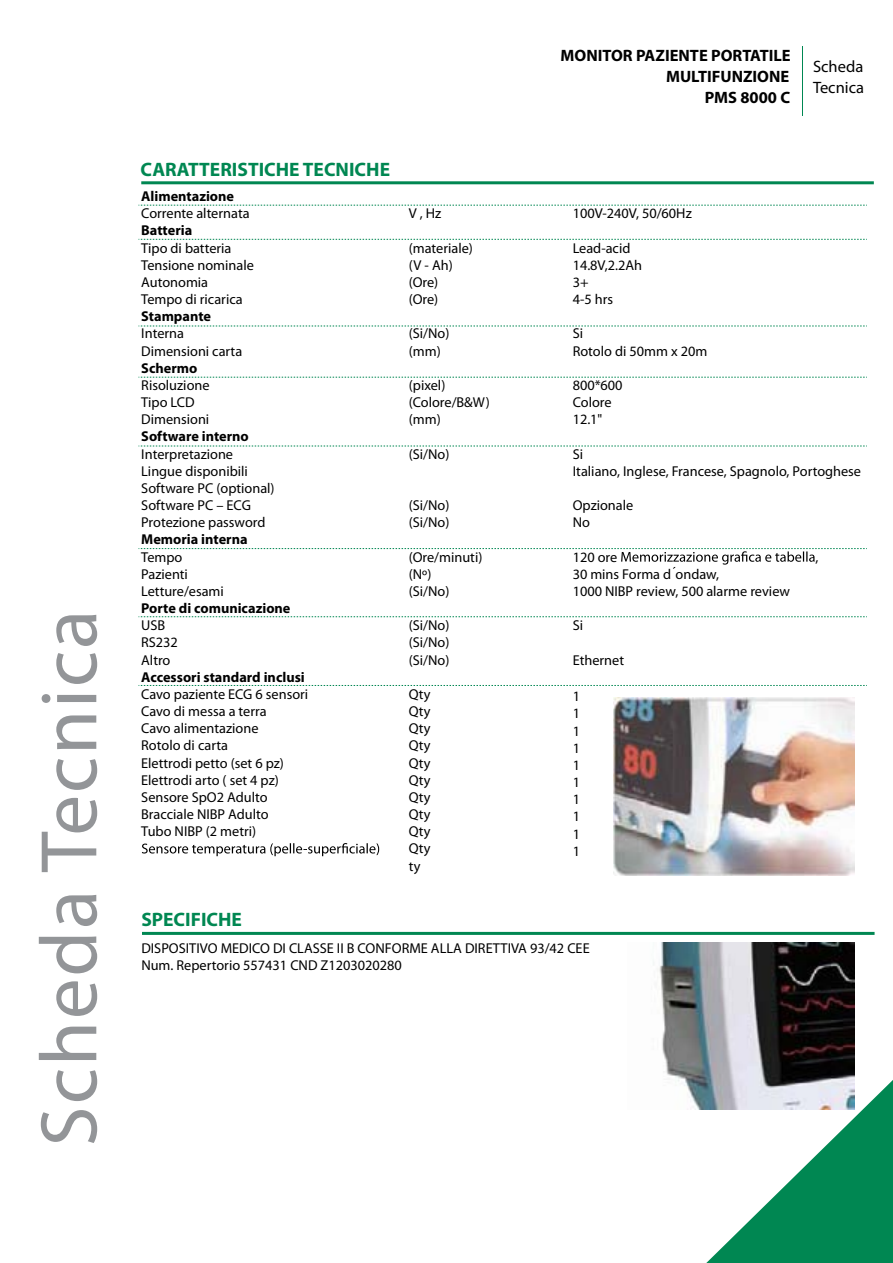
<style>
.page{position:relative;width:893px;height:1263px;background:#fff}
.page>*{position:absolute;margin:0;border:0;box-sizing:border-box;transform-origin:0 0}
.t1{font:81px "Myriad Pro";letter-spacing:.025em;color:#939598}
.t2{font:700 19.5px "Myriad Pro";color:#008752}
.t3{font:700 16.5px/21px "Myriad Pro";color:#000;text-align:right}
.t4{font:16.5px/21px "Myriad Pro";color:#000}
.t5{font:14.25px/17.1px "Myriad Pro";color:#000}
.t6{font:700 14.25px "Myriad Pro";color:#000}
</style>
<div class="page">
<svg style="left:706px;top:1080px;width:187px;height:183px"></svg>
<hr style="left:802px;top:46px;width:1px;height:69px;background:#008752">
<hr style="left:141px;top:181px;width:733px;height:3px;background:#008752">
<svg style="left:142px;top:843px;width:237px;height:13px"></svg>
<svg style="left:139px;top:205px;width:728px;height:1px"></svg>
<svg style="left:139px;top:239px;width:728px;height:1px"></svg>
<svg style="left:139px;top:326px;width:728px;height:1px"></svg>
<svg style="left:139px;top:377px;width:728px;height:1px"></svg>
<svg style="left:139px;top:446px;width:728px;height:1px"></svg>
<svg style="left:139px;top:548px;width:728px;height:21px"></svg>
<svg style="left:139px;top:616px;width:728px;height:1px"></svg>
<svg style="left:139px;top:685px;width:728px;height:1px"></svg>
<img style="left:613px;top:697px;width:242px;height:179px">
<img style="left:653px;top:943px;width:202px;height:167px">
<hr style="left:142px;top:932px;width:732px;height:3px;background:#008752">
<h1 class="t1" style="left:19px;top:1146px;width:538px;rotate:-90deg">Scheda Tecnica</h1>
<h2 class="t2" style="left:141px;top:157px;width:251px">CARATTERISTICHE TECNICHE</h2>
<p class="t6" style="left:141px;top:187px;width:94px">Alimentazione</p>
<p class="t5" style="left:141px;top:205px;width:110px">Corrente alternata</p>
<p class="t6" style="left:141px;top:221px;width:53px">Batteria</p>
<p class="t5" style="left:141px;top:239px;width:114px">Tipo di batteria<br>Tensione nominale<br>Autonomia<br>Tempo di ricarica</p>
<p class="t6" style="left:141px;top:307px;width:71px">Stampante</p>
<p class="t5" style="left:141px;top:325px;width:103px">Interna<br>Dimensioni carta</p>
<p class="t6" style="left:141px;top:359px;width:58px">Schermo</p>
<p class="t5" style="left:141px;top:376px;width:70px">Risoluzione<br>Tipo LCD<br>Dimensioni</p>
<p class="t6" style="left:141px;top:427px;width:109px">Software interno</p>
<p class="t5" style="left:141px;top:445px;width:135px">Interpretazione<br>Lingue disponibili<br>Software PC (optional)<br>Software PC – ECG<br>Protezione password</p>
<p class="t6" style="left:141px;top:530px;width:108px">Memoria interna</p>
<p class="t5" style="left:141px;top:548px;width:84px">Tempo<br>Pazienti<br>Letture/esami</p>
<p class="t6" style="left:141px;top:599px;width:151px">Porte di comunicazione</p>
<p class="t5" style="left:141px;top:617px;width:38px">USB<br>RS232<br>Altro</p>
<p class="t6" style="left:141px;top:668px;width:165px">Accessori standard inclusi</p>
<p class="t5" style="left:141px;top:685px;width:169px">Cavo paziente ECG 6 sensori<br>Cavo di messa a terra<br>Cavo alimentazione<br>Rotolo di carta<br>Elettrodi petto (set 6 pz)<br>Elettrodi arto ( set 4 pz)<br>Sensore SpO2 Adulto<br>Bracciale NIBP Adulto<br>Tubo NIBP (2 metri)</p>
<p class="t5" style="left:409px;top:205px;width:34px">V , Hz</p>
<p class="t5" style="left:409px;top:239px;width:66px">(materiale) (V - Ah) (Ore)<br>(Ore)</p>
<p class="t5" style="left:409px;top:325px;width:42px">(Si/No) (mm)</p>
<p class="t5" style="left:409px;top:376px;width:83px">(pixel) (Colore/B&amp;W) (mm)</p>
<p class="t5" style="left:409px;top:445px;width:42px">(Si/No)</p>
<p class="t5" style="left:409px;top:497px;width:42px">(Si/No) (Si/No)</p>
<p class="t5" style="left:409px;top:548px;width:75px">(Ore/minuti) (Nº)<br>(Si/No)</p>
<p class="t5" style="left:409px;top:617px;width:42px;text-align:justify">(Si/No) (Si/No) (Si/No)</p>
<p class="t5" style="left:409px;top:685px;width:23px;text-align:justify">Qty Qty Qty Qty Qty Qty Qty Qty Qty Qty ty</p>
<p class="t3" style="left:561px;top:45px;width:232px">MONITOR PAZIENTE PORTATILE<br>MULTIFUNZIONE<br>PMS 8000 C</p>
<p class="t4" style="left:813px;top:56px;width:53px">Scheda<br>Tecnica</p>
<p class="t5" style="left:573px;top:205px;width:121px">100V-240V, 50/60Hz</p>
<p class="t5" style="left:573px;top:239px;width:71px">Lead-acid<br>14.8V,2.2Ah<br>3+<br>4-5 hrs</p>
<p class="t5" style="left:573px;top:325px;width:136px">Si<br>Rotolo di 50mm x 20m</p>
<p class="t5" style="left:573px;top:376px;width:51px">800*600<br>Colore<br>12.1"</p>
<p class="t5" style="left:573px;top:445px;width:290px">Si<br>Italiano, Inglese, Francese, Spagnolo, Portoghese</p>
<p class="t5" style="left:573px;top:497px;width:62px">Opzionale<br>No</p>
<p class="t5" style="left:573px;top:548px;width:46px">120 ore</p>
<p class="t5" style="left:815px;top:548px;width:4px">,</p>
<p class="t5" style="left:573px;top:565px;width:219px">30 mins Forma d ondaw,<br>1000 NIBP review, 500 alarme review</p>
<p class="t5" style="left:573px;top:617px;width:12px">Si</p>
<p class="t5" style="left:573px;top:651px;width:53px">Ethernet</p>
<p class="t5" style="left:573px;top:688px;width:9px;text-align:justify">1<br>1<br>1<br>1<br>1<br>1<br>1<br>1<br>1<br>1</p>
<h2 class="t2" style="left:141px;top:907px;width:102px">SPECIFICHE</h2>
<p class="t5" style="left:141px;top:939px;width:450px">DISPOSITIVO MEDICO DI CLASSE II B CONFORME ALLA DIRETTIVA 93/42 CEE<br>Num. Repertorio 557431 CND Z1203020280</p>
</div>
